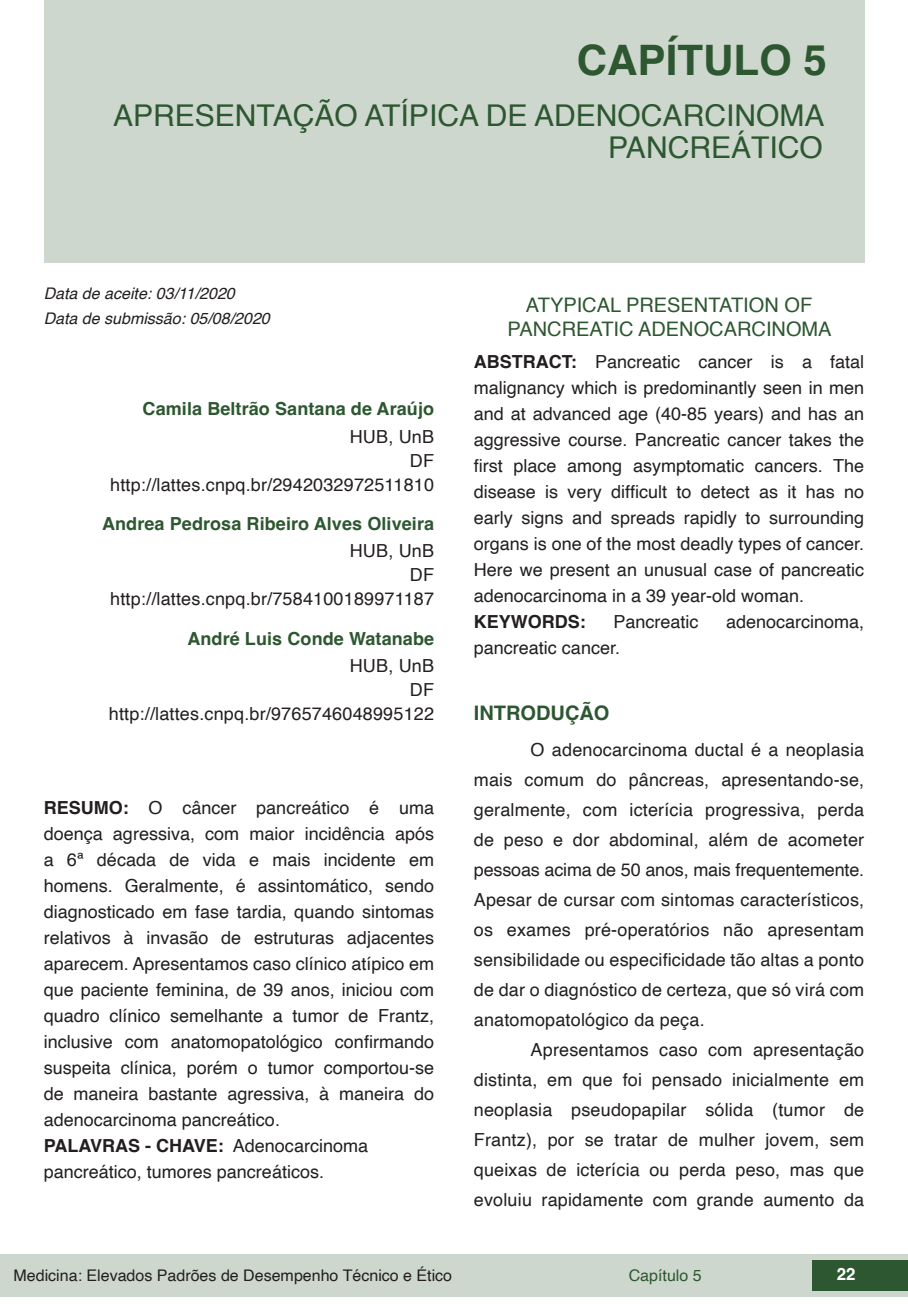
<style>
.page{position:relative;width:908px;height:1304px;background:#fff}
.page>*{position:absolute;margin:0;border:0;box-sizing:border-box;transform-origin:0 0}
.t1{font:700 42px "Helvetica";color:#2d5730}
.t2{font:30px/32px "Helvetica";color:#2d5730;text-align:right}
.t3{font:20px/24px "Helvetica";color:#2d5730;text-align:center}
.t4{font:700 20px "Helvetica";color:#2d5730}
.t5{font:18px/26px "Helvetica";color:#231f20;text-align:right}
.t6{font:700 18px "Helvetica";letter-spacing:.005em;color:#2d5730}
.t7{font:700 18px "Helvetica";color:#231f20}
.t8{font:700 16.8px "Helvetica";color:#fff}
.t9{font:italic 16px "Helvetica";color:#231f20}
.t10{font:16px "Helvetica";color:#231f20}
.t11{font:16px "Helvetica";color:#2d5730}
.s1{font-weight:700}
</style>
<div class="page">
<div style="left:0;top:1254px;width:906px;height:43px;background:#cdd7ce"></div>
<div style="left:812px;top:1261px;width:95px;height:30px;background:#2d5730"></div>
<div style="left:44px;top:0;width:819px;height:263px;background:#cdd7ce"></div>
<h1 class="t1" style="left:576px;top:35px;width:251px">CAPÍTULO 5</h1>
<h2 class="t2" style="left:113px;top:101px;width:712px">APRESENTAÇÃO ATÍPICA DE ADENOCARCINOMA<br>PANCREÁTICO</h2>
<p class="t9" style="left:44px;top:280px;width:192px">Data de aceite: 03/11/2020</p>
<p class="t9" style="left:44px;top:306px;width:227px">Data de submissão: 05/08/2020</p>
<p class="t6" style="left:142px;top:398px;width:293px">Camila Beltrão Santana de Araújo</p>
<p class="t5" style="left:110px;top:425px;width:325px;line-height:24px">HUB, UnB<br>DF http://lattes.cnpq.br/2942032972511810</p>
<p class="t6" style="left:102px;top:513px;width:333px">Andrea Pedrosa Ribeiro Alves Oliveira</p>
<p class="t5" style="left:110px;top:540px;width:325px;line-height:24px">HUB, UnB<br>DF http://lattes.cnpq.br/7584100189971187</p>
<p class="t6" style="left:187px;top:627px;width:248px">André Luis Conde Watanabe</p>
<p class="t5" style="left:109px;top:654px;width:326px;line-height:24px">HUB, UnB<br>DF http://lattes.cnpq.br/9765746048995122</p>
<p class="t5" style="left:44px;top:795px;width:392px;text-align:left"><span class="s1">RESUMO:</span> O câncer pancreático é uma doença agressiva, com maior incidência após a 6ª década de vida e mais incidente em homens. Geralmente, é assintomático, sendo diagnosticado em fase tardia, quando sintomas relativos à invasão de estruturas adjacentes aparecem. Apresentamos caso clínico atípico em que paciente feminina, de 39 anos, iniciou com quadro clínico semelhante a tumor de Frantz, inclusive com anatomopatológico confirmando suspeita clínica, porém o tumor comportou-se de maneira bastante agressiva, à maneira do adenocarcinoma pancreático.<br><span class="s1">PALAVRAS - CHAVE:</span> Adenocarcinoma pancreático, tumores pancreáticos.</p>
<p class="t3" style="left:507px;top:294px;width:325px">ATYPICAL PRESENTATION OF<br>PANCREATIC ADENOCARCINOMA</p>
<p class="t5" style="left:473px;top:349px;width:392px;text-align:justify"><span class="s1">ABSTRACT:</span> Pancreatic cancer is a fatal malignancy which is predominantly seen in men and at advanced age (40-85 years) and has an aggressive course. Pancreatic cancer takes the first place among asymptomatic cancers. The disease is very difficult to detect as it has no early signs and spreads rapidly to surrounding organs is one of the most deadly types of cancer.<br>Here we present an unusual case of pancreatic adenocarcinoma in a 39 year-old woman.</p>
<p class="t7" style="left:473px;top:610px;width:113px">KEYWORDS:</p>
<p class="t5" style="left:613px;top:609px;width:87px">Pancreatic</p>
<p class="t5" style="left:725px;top:609px;width:140px">adenocarcinoma,</p>
<p class="t5" style="left:473px;top:635px;width:148px">pancreatic cancer.</p>
<p class="t4" style="left:473px;top:701px;width:137px">INTRODUÇÃO</p>
<p class="t5" style="left:473px;top:735px;width:392px;line-height:30px;text-align:justify;text-indent:57px">O adenocarcinoma ductal é a neoplasia mais comum do pâncreas, apresentando-se, geralmente, com icterícia progressiva, perda de peso e dor abdominal, além de acometer pessoas acima de 50 anos, mais frequentemente.<br>Apesar de cursar com sintomas característicos, os exames pré-operatórios não apresentam sensibilidade ou especificidade tão altas a ponto de dar o diagnóstico de certeza, que só virá com anatomopatológico da peça.</p>
<p class="t5" style="left:473px;top:1035px;width:392px;line-height:30px;text-align:justify;text-indent:57px">Apresentamos caso com apresentação distinta, em que foi pensado inicialmente em neoplasia pseudopapilar sólida (tumor de Frantz), por se tratar de mulher jovem, sem queixas de icterícia ou perda peso, mas que evoluiu rapidamente com grande aumento da</p>
<p class="t10" style="left:14px;top:1263px;width:440px">Medicina: Elevados Padrões de Desempenho Técnico e Ético</p>
<p class="t11" style="left:628px;top:1263px;width:74px">Capítulo 5</p>
<p class="t8" style="left:836px;top:1264px;width:20px">22</p>
</div>
